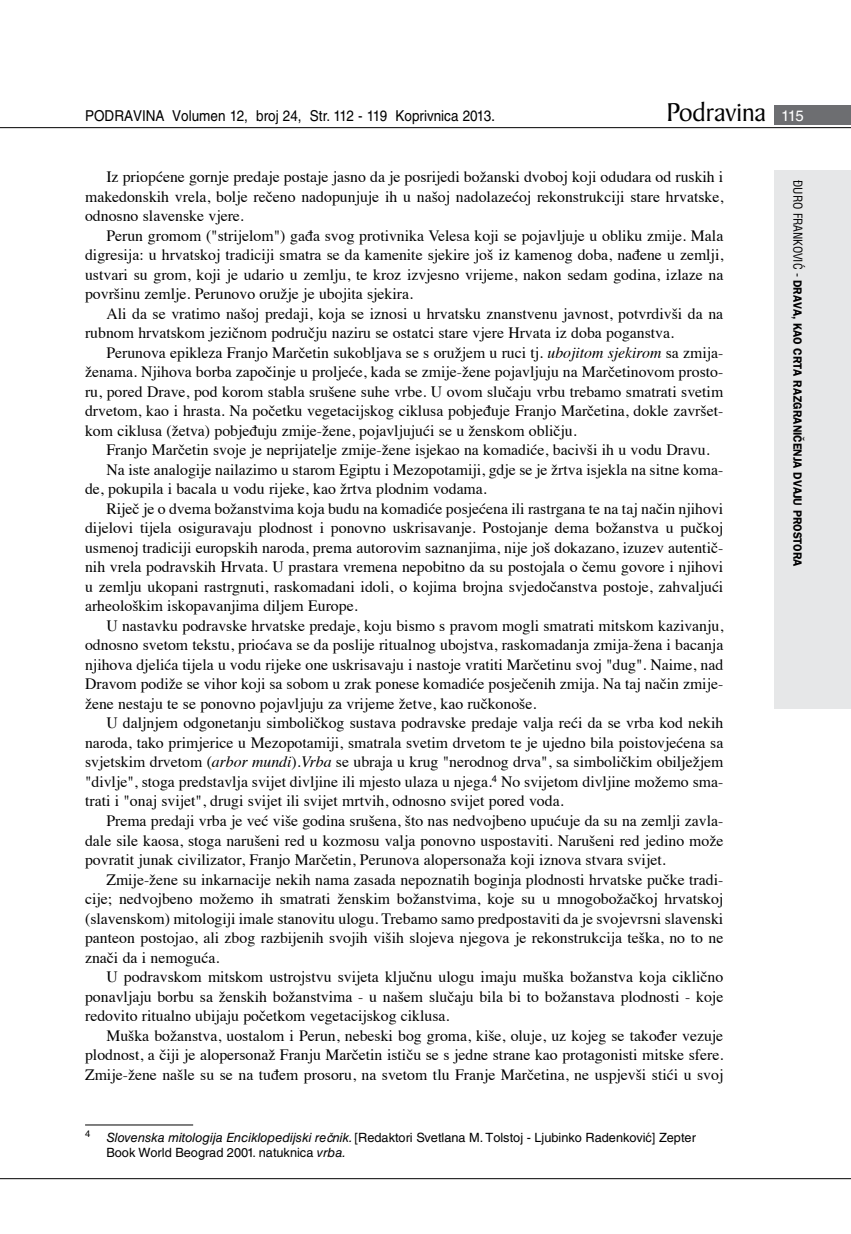
<style>
.page{position:relative;width:851px;height:1234px;background:#fff}
.page>*{position:absolute;margin:0;border:0;box-sizing:border-box;transform-origin:0 0}
.t1{font:27.6px "Baker Signet BT";color:#000}
.t2{font:15.75px/19.5px "Times";color:#000;text-align:justify}
.t3{font:15px "Helvetica LT Skin 29";color:#000;scale:.9 1}
.t4{font:12.75px/15.3px "Helvetica LT Skin 29";color:#000}
.t5{font:600 12px "ITC Franklin Gothic Skin 29";letter-spacing:-.005em;color:#000;scale:.95 1}
.t6{font:9.45px "Helvetica LT Skin 29";color:#000}
.s1{font-family:"Helvetica LT Skin 29";font-size:15px;color:#fff}
.s2{font-style:italic}
.s3{font-family:"Helvetica LT Skin 29";font-weight:400;font-stretch:condensed}
</style>
<div class="page">
<div style="left:774px;top:170px;width:76px;height:538px;background:#e6e7e8"></div>
<div style="left:774px;top:105px;width:76px;height:19px;background:#6d6e71"></div>
<hr style="left:0;top:127px;width:850px;height:1px;background:#000">
<hr style="left:0;top:1177px;width:850px;height:1px;background:#000">
<hr style="left:85px;top:1124px;width:108px;height:1px;background:#000">
<p class="t3" style="left:85px;top:107px;width:457px">PODRAVINA Volumen 12, broj 24, Str. 112 - 119 Koprivnica 2013.</p>
<h1 class="t1" style="left:666px;top:95px;width:139px">Podravina <span class="s1">115</span></h1>
<p class="t2" style="left:85px;top:166px;width:639px;text-indent:21px">Iz priopćene gornje predaje postaje jasno da je posrijedi božanski dvoboj koji odudara od ruskih i makedonskih vrela, bolje rečeno nadopunjuje ih u našoj nadolazećoj rekonstrukciji stare hrvatske, odnosno slavenske vjere.</p>
<p class="t2" style="left:85px;top:224px;width:639px;text-indent:21px">Perun gromom ("strijelom") gađa svog protivnika Velesa koji se pojavljuje u obliku zmije. Mala digresija: u hrvatskoj tradiciji smatra se da kamenite sjekire još iz kamenog doba, nađene u zemlji, ustvari su grom, koji je udario u zemlju, te kroz izvjesno vrijeme, nakon sedam godina, izlaze na površinu zemlje. Perunovo oružje je ubojita sjekira.</p>
<p class="t2" style="left:85px;top:302px;width:639px;text-indent:21px">Ali da se vratimo našoj predaji, koja se iznosi u hrvatsku znanstvenu javnost, potvrdivši da na rubnom hrvatskom jezičnom području naziru se ostatci stare vjere Hrvata iz doba poganstva.</p>
<p class="t2" style="left:85px;top:341px;width:639px;text-indent:21px">Perunova epikleza Franjo Marčetin sukobljava se s oružjem u ruci tj. <span class="s2">ubojitom sjekirom</span> sa zmija&shy;ženama. Njihova borba započinje u proljeće, kada se zmije-žene pojavljuju na Marčetinovom prosto&shy;ru, pored Drave, pod korom stabla srušene suhe vrbe. U ovom slučaju vrbu trebamo smatrati svetim drvetom, kao i hrasta. Na početku vegetacijskog ciklusa pobjeđuje Franjo Marčetina, dokle završet&shy;kom ciklusa (žetva) pobjeđuju zmije-žene, pojavljujući se u ženskom obličju.</p>
<p class="t2" style="left:106px;top:438px;width:604px">Franjo Marčetin svoje je neprijatelje zmije-žene isjekao na komadiće, bacivši ih u vodu Dravu.</p>
<p class="t2" style="left:106px;top:458px;width:618px">Na iste analogije nailazimo u starom Egiptu i Mezopotamiji, gdje se je žrtva isjekla na sitne koma-</p>
<p class="t2" style="left:85px;top:477px;width:403px">de, pokupila i bacala u vodu rijeke, kao žrtva plodnim vodama.</p>
<p class="t2" style="left:106px;top:497px;width:618px">Riječ je o dvema božanstvima koja budu na komadiće posjećena ili rastrgana te na taj način njihovi</p>
<p class="t2" style="left:85px;top:516px;width:639px">dijelovi tijela osiguravaju plodnost i ponovno uskrisavanje. Postojanje dema božanstva u pučkoj</p>
<p class="t2" style="left:85px;top:536px;width:639px">usmenoj tradiciji europskih naroda, prema autorovim saznanjima, nije još dokazano, izuzev autentič-</p>
<p class="t2" style="left:85px;top:555px;width:639px">nih vrela podravskih Hrvata. U prastara vremena nepobitno da su postojala o čemu govore i njihovi</p>
<p class="t2" style="left:85px;top:575px;width:639px">u zemlju ukopani rastrgnuti, raskomadani idoli, o kojima brojna svjedočanstva postoje, zahvaljući</p>
<p class="t2" style="left:85px;top:594px;width:274px">arheološkim iskopavanjima diljem Europe.</p>
<p class="t2" style="left:106px;top:614px;width:618px">U nastavku podravske hrvatske predaje, koju bismo s pravom mogli smatrati mitskom kazivanju,</p>
<p class="t2" style="left:85px;top:633px;width:639px">odnosno svetom tekstu, prioćava se da poslije ritualnog ubojstva, raskomadanja zmija-žena i bacanja</p>
<p class="t2" style="left:85px;top:653px;width:639px">njihova djelića tijela u vodu rijeke one uskrisavaju i nastoje vratiti Marčetinu svoj "dug". Naime, nad</p>
<p class="t2" style="left:85px;top:672px;width:639px">Dravom podiže se vihor koji sa sobom u zrak ponese komadiće posječenih zmija. Na taj način zmije-</p>
<p class="t2" style="left:85px;top:692px;width:452px">žene nestaju te se ponovno pojavljuju za vrijeme žetve, kao ručkonoše.</p>
<p class="t2" style="left:106px;top:711px;width:618px">U daljnjem odgonetanju simboličkog sustava podravske predaje valja reći da se vrba kod nekih</p>
<p class="t2" style="left:85px;top:731px;width:639px">naroda, tako primjerice u Mezopotamiji, smatrala svetim drvetom te je ujedno bila poistovjećena sa</p>
<p class="t2" style="left:85px;top:750px;width:639px">svjetskim drvetom (<span class="s2">arbor mundi</span>).<span class="s2">Vrba</span> se ubraja u krug "nerodnog drva", sa simboličkim obilježjem</p>
<p class="t2" style="left:85px;top:770px;width:639px">"divlje", stoga predstavlja svijet divljine ili mjesto ulaza u njega.<sup>4</sup> No svijetom divljine možemo sma-</p>
<p class="t2" style="left:85px;top:790px;width:480px">trati i "onaj svijet", drugi svijet ili svijet mrtvih, odnosno svijet pored voda.</p>
<p class="t2" style="left:106px;top:809px;width:618px">Prema predaji vrba je već više godina srušena, što nas nedvojbeno upućuje da su na zemlji zavla-</p>
<p class="t2" style="left:85px;top:828px;width:639px">dale sile kaosa, stoga narušeni red u kozmosu valja ponovno uspostaviti. Narušeni red jedino može</p>
<p class="t2" style="left:85px;top:848px;width:582px">povratit junak civilizator, Franjo Marčetin, Perunova alopersonaža koji iznova stvara svijet.</p>
<p class="t2" style="left:106px;top:867px;width:618px">Zmije-žene su inkarnacije nekih nama zasada nepoznatih boginja plodnosti hrvatske pučke tradi-</p>
<p class="t2" style="left:85px;top:887px;width:639px">cije; nedvojbeno možemo ih smatrati ženskim božanstvima, koje su u mnogobožačkoj hrvatskoj</p>
<p class="t2" style="left:85px;top:906px;width:639px">(slavenskom) mitologiji imale stanovitu ulogu. Trebamo samo predpostaviti da je svojevrsni slavenski</p>
<p class="t2" style="left:85px;top:926px;width:639px">panteon postojao, ali zbog razbijenih svojih viših slojeva njegova je rekonstrukcija teška, no to ne</p>
<p class="t2" style="left:85px;top:945px;width:136px">znači da i nemoguća.</p>
<p class="t2" style="left:106px;top:965px;width:618px">U podravskom mitskom ustrojstvu svijeta ključnu ulogu imaju muška božanstva koja ciklično</p>
<p class="t2" style="left:85px;top:984px;width:639px">ponavljaju borbu sa ženskih božanstvima - u našem slučaju bila bi to božanstava plodnosti - koje</p>
<p class="t2" style="left:85px;top:1004px;width:366px">redovito ritualno ubijaju početkom vegetacijskog ciklusa.</p>
<p class="t2" style="left:106px;top:1023px;width:618px">Muška božanstva, uostalom i Perun, nebeski bog groma, kiše, oluje, uz kojeg se također vezuje</p>
<p class="t2" style="left:85px;top:1043px;width:639px">plodnost, a čiji je alopersonaž Franju Marčetin ističu se s jedne strane kao protagonisti mitske sfere.</p>
<p class="t2" style="left:85px;top:1062px;width:639px">Zmije-žene našle su se na tuđem prosoru, na svetom tlu Franje Marčetina, ne uspjevši stići u svoj</p>
<p class="t6" style="left:85px;top:1128px;width:7px">4</p>
<p class="t4" style="left:106px;top:1129px;width:591px"><span class="s2">Slovenska mitologija Enciklopedijski rečnik.</span> [Redaktori Svetlana M. Tolstoj - Ljubinko Radenković] Zepter<br>Book World Beograd 2001. natuknica <span class="s2">vrba.</span></p>
<p class="t5" style="left:804px;top:180px;width:408px;rotate:90deg"><span class="s3">Đuro FRANKOVI Ć -</span> DRAVA, KAO CRTA RAZGRANIČENJA DVAJU PROSTORA</p>
</div>
